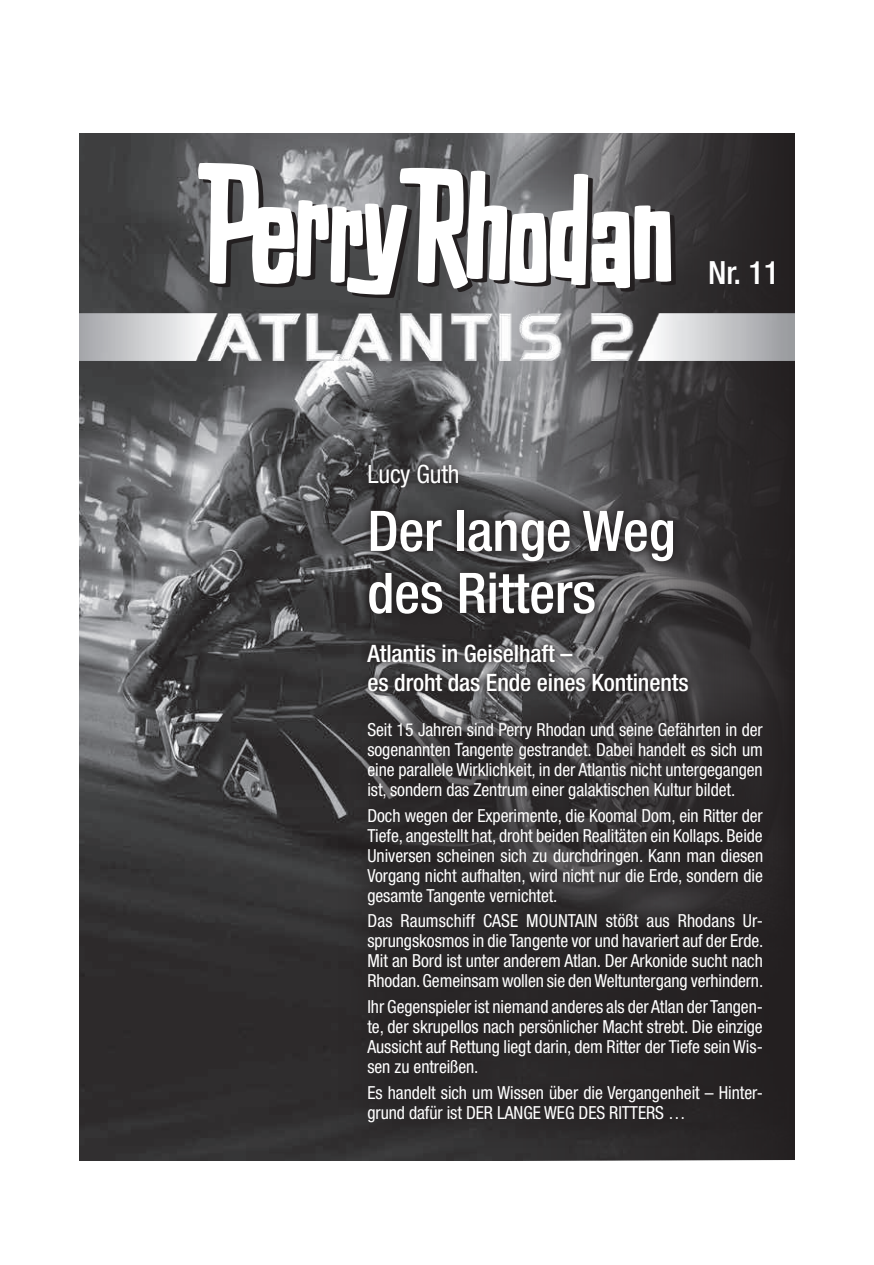
<style>
.page{position:relative;width:874px;height:1265px;background:#fff}
.page>*{position:absolute;margin:0;border:0;box-sizing:border-box;transform-origin:0 0}
.t1{font:500 condensed 56px/62px "Helvetica Neue LT Pro";letter-spacing:-.005em;color:#fff}
.t2{font:500 condensed 32px "Helvetica Neue LT Pro";color:#fff}
.t3{font:condensed 25.2px "Helvetica Neue LT Pro";letter-spacing:-.005em;color:#fff}
.t4{font:500 condensed 24px/28.8px "Helvetica Neue LT Pro";letter-spacing:-.005em;color:#fff}
.t5{font:condensed 18px/20px "Helvetica Neue LT Pro";letter-spacing:-.005em;color:#fff;text-align:justify}
</style>
<div class="page">
<img style="left:79px;top:133px;width:715px;height:1026px">
<img style="left:79px;top:313px;width:715px;height:47px">
<svg style="left:202px;top:166px;width:473px;height:133px;background:#504f51"></svg>
<svg style="left:197px;top:163px;width:473px;height:133px"></svg>
<svg style="left:359px;top:454px;width:324px;height:170px;background:#444345"></svg>
<svg style="left:358px;top:634px;width:339px;height:58px;background:#434143"></svg>
<svg style="left:336px;top:692px;width:456px;height:458px;background:#2d2b2c"></svg>
<h2 class="t2" style="left:707px;top:253px;width:72px">Nr. 11</h2>
<h3 class="t3" style="left:367px;top:459px;width:94px">Lucy Guth</h3>
<h1 class="t1" style="left:367px;top:499px;width:309px">Der lange Weg des Ritters</h1>
<h3 class="t4" style="left:367px;top:638px;width:322px">Atlantis in Geiselhaft –<br>es droht das Ende eines Kontinents</h3>
<p class="t5" style="left:367px;top:719px;width:396px">Seit 15 Jahren sind Perry Rhodan und seine Gefährten in der sogenannten Tangente gestrandet. Dabei handelt es sich um eine parallele Wirklichkeit, in der Atlantis nicht untergegangen ist, sondern das Zentrum einer galaktischen Kultur bildet.</p>
<p class="t5" style="left:367px;top:805px;width:397px">Doch wegen der Experimente, die Koomal Dom, ein Ritter der Tiefe, angestellt hat, droht beiden Realitäten ein Kollaps. Beide Universen scheinen sich zu durchdringen. Kann man diesen Vorgang nicht aufhalten, wird nicht nur die Erde, sondern die gesamte Tangente vernichtet.</p>
<p class="t5" style="left:367px;top:910px;width:397px">Das Raumschiff CASE MOUNTAIN stößt aus Rhodans Ur&shy;sprungskosmos in die Tangente vor und havariert auf der Erde.<br>Mit an Bord ist unter anderem Atlan. Der Arkonide sucht nach Rhodan. Gemeinsam wollen sie den Weltuntergang verhindern.</p>
<p class="t5" style="left:367px;top:996px;width:397px">Ihr Gegenspieler ist niemand anderes als der Atlan der Tangen&shy;te, der skrupellos nach persönlicher Macht strebt. Die einzige Aussicht auf Rettung liegt darin, dem Ritter der Tiefe sein Wis&shy;sen zu entreißen.</p>
<p class="t5" style="left:367px;top:1082px;width:397px">Es handelt sich um Wissen über die Vergangenheit – Hinter&shy;grund dafür ist DER LANGE WEG DES RITTERS …</p>
</div>
